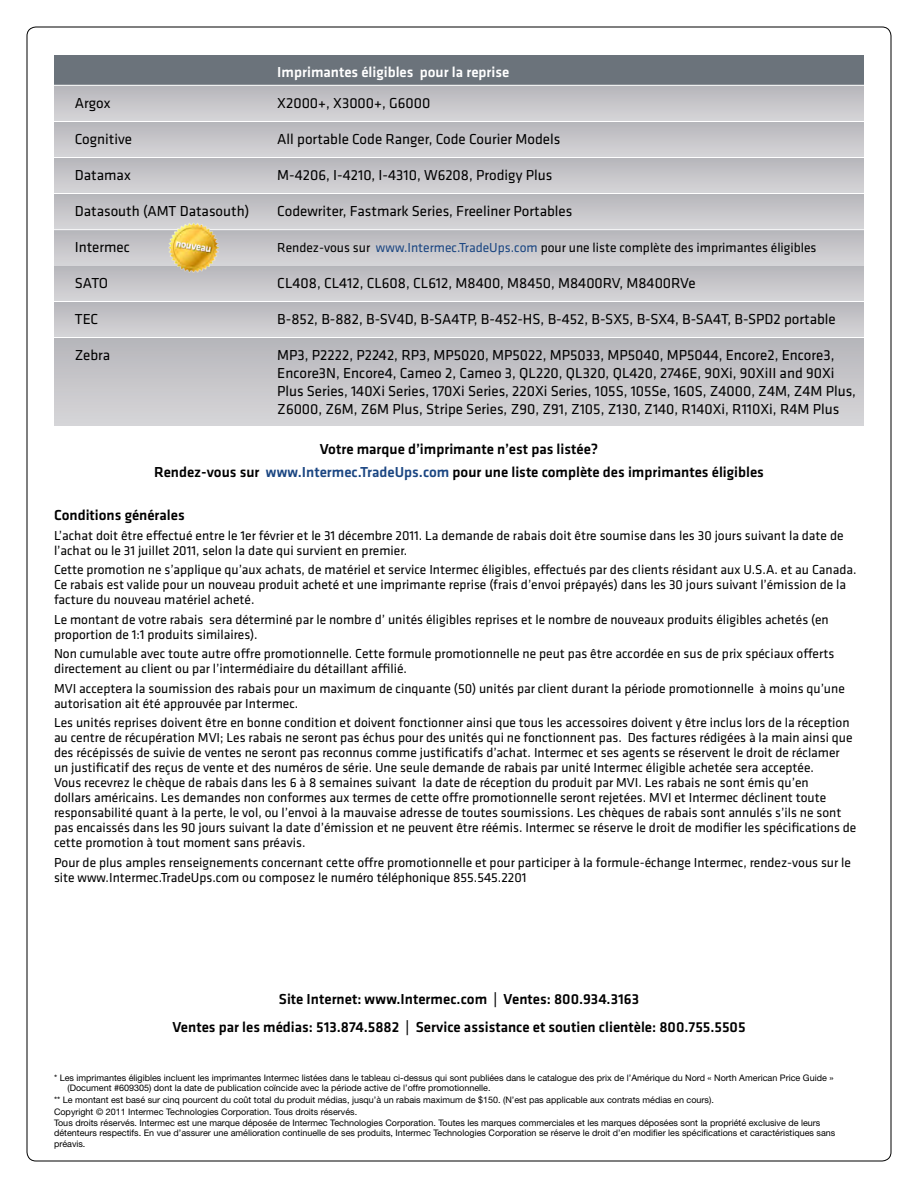
<style>
.page{position:relative;width:918px;height:1188px;background:#fff}
.page>*{position:absolute;margin:0;border:0;box-sizing:border-box;transform-origin:0 0}
.t1{font:15px/18px "Klavika";color:#000}
.t2{font:500 15px/22.5px "Klavika";color:#000;text-align:center}
.t3{font:500 15px "Klavika";color:#fff}
.t4{font:13.5px/15px "Klavika";color:#000}
.t5{font:9px/10.5px "Helvetica Neue";color:#000}
.s1{color:#1b4682}
</style>
<div class="page">
<div style="left:54px;top:85px;width:810px;height:36px;background:linear-gradient(to bottom,#b5b5ba,#d5d4d7)"></div>
<div style="left:54px;top:56px;width:810px;height:29px;background:#6b737b"></div>
<div style="left:54px;top:337px;width:810px;height:89px;background:linear-gradient(to bottom,#b6b5ba,#d7d6d9)"></div>
<svg style="left:54px;top:302px;width:810px;height:35px;background:#c6c5c9"></svg>
<div style="left:54px;top:265px;width:810px;height:36px;background:linear-gradient(to bottom,#b6b5ba,#d5d4d7)"></div>
<div style="left:54px;top:193px;width:810px;height:36px;background:linear-gradient(to bottom,#b6b6ba,#d5d4d7)"></div>
<svg style="left:54px;top:158px;width:810px;height:35px;background:#c6c5c9"></svg>
<div style="left:54px;top:121px;width:810px;height:36px;background:linear-gradient(to bottom,#b6b5ba,#d5d4d7)"></div>
<hr style="left:54px;top:121px;width:810px;height:1px;background:#fff">
<hr style="left:54px;top:193px;width:810px;height:1px;background:#fff">
<hr style="left:54px;top:265px;width:810px;height:1px;background:#fff">
<hr style="left:54px;top:337px;width:810px;height:1px;background:#fff">
<hr style="left:54px;top:85px;width:810px;height:1px;background:#fff">
<div style="left:54px;top:229px;width:810px;height:36px;background:linear-gradient(to bottom,#b6b5ba,#d5d4d7)"></div>
<hr style="left:54px;top:229px;width:810px;height:1px;background:#fff">
<img style="left:168px;top:222px;width:51px;height:51px">
<p class="t3" style="left:277px;top:62px;width:234px">Imprimantes éligibles pour la reprise</p>
<p class="t1" style="left:75px;top:94px;width:37px">Argox</p>
<p class="t1" style="left:277px;top:94px;width:154px">X2000+, X3000+, G6000</p>
<p class="t1" style="left:75px;top:130px;width:59px">Cognitive</p>
<p class="t1" style="left:277px;top:130px;width:285px">All portable Code Ranger, Code Courier Models</p>
<p class="t1" style="left:75px;top:166px;width:57px">Datamax</p>
<p class="t1" style="left:277px;top:166px;width:276px">M-4206, I-4210, I-4310, W6208, Prodigy Plus</p>
<p class="t1" style="left:75px;top:202px;width:176px">Datasouth (AMT Datasouth)</p>
<p class="t1" style="left:277px;top:202px;width:297px">Codewriter, Fastmark Series, Freeliner Portables</p>
<p class="t1" style="left:75px;top:238px;width:57px">Intermec</p>
<p class="t4" style="left:277px;top:240px;width:541px">Rendez-vous sur <span class="s1">www.Intermec.TradeUps.com</span> pour une liste complète des imprimantes éligibles</p>
<p class="t1" style="left:75px;top:274px;width:35px">SATO</p>
<p class="t1" style="left:277px;top:274px;width:420px">CL408, CL412, CL608, CL612, M8400, M8450, M8400RV, M8400RVe</p>
<p class="t1" style="left:75px;top:310px;width:25px">TEC</p>
<p class="t1" style="left:277px;top:310px;width:560px">B-852, B-882, B-SV4D, B-SA4TP, B-452-HS, B-452, B-SX5, B-SX4, B-SA4T, B-SPD2 portable</p>
<p class="t1" style="left:75px;top:346px;width:37px">Zebra</p>
<p class="t1" style="left:277px;top:346px;width:580px">MP3, P2222, P2242, RP3, MP5020, MP5022, MP5033, MP5040, MP5044, Encore2, Encore3, Encore3N, Encore4, Cameo 2, Cameo 3, QL220, QL320, QL420, 2746E, 90Xi, 90XiII and 90Xi Plus Series, 140Xi Series, 170Xi Series, 220Xi Series, 105S, 105Se, 160S, Z4000, Z4M, Z4M Plus, Z6000, Z6M, Z6M Plus, Stripe Series, Z90, Z91, Z105, Z130, Z140, R140Xi, R110Xi, R4M Plus</p>
<p class="t2" style="left:154px;top:438px;width:611px">Votre marque d’imprimante n’est pas listée?<br>Rendez-vous sur <span class="s1">www.Intermec.TradeUps.com</span> pour une liste complète des imprimantes éligibles</p>
<p class="t2" style="left:54px;top:504px;width:132px">Conditions générales</p>
<p class="t4" style="left:54px;top:527px;width:791px">L’achat doit être effectué entre le 1er février et le 31 décembre 2011. La demande de rabais doit être soumise dans les 30 jours suivant la date de l’achat ou le 31 juillet 2011, selon la date qui survient en premier.</p>
<p class="t4" style="left:54px;top:562px;width:804px">Cette promotion ne s’applique qu’aux achats, de matériel et service Intermec éligibles, effectués par des clients résidant aux U.S.A. et au Canada.<br>Ce rabais est valide pour un nouveau produit acheté et une imprimante reprise (frais d’envoi prépayés) dans les 30 jours suivant l’émission de la facture du nouveau matériel acheté.</p>
<p class="t4" style="left:54px;top:611px;width:776px">Le montant de votre rabais sera déterminé par le nombre d’ unités éligibles reprises et le nombre de nouveaux produits éligibles achetés (en proportion de 1:1 produits similaires).</p>
<p class="t4" style="left:54px;top:646px;width:782px">Non cumulable avec toute autre offre promotionnelle. Cette formule promotionnelle ne peut pas être accordée en sus de prix spéciaux offerts directement au client ou par l’intermédiaire du détaillant affilié.</p>
<p class="t4" style="left:54px;top:680px;width:792px">MVI acceptera la soumission des rabais pour un maximum de cinquante (50) unités par client durant la période promotionnelle à moins qu’une autorisation ait été approuvée par Intermec.</p>
<p class="t4" style="left:54px;top:715px;width:804px">Les unités reprises doivent être en bonne condition et doivent fonctionner ainsi que tous les accessoires doivent y être inclus lors de la réception au centre de récupération MVI; Les rabais ne seront pas échus pour des unités qui ne fonctionnent pas. Des factures rédigées à la main ainsi que des récépissés de suivie de ventes ne seront pas reconnus comme justificatifs d’achat. Intermec et ses agents se réservent le droit de réclamer un justificatif des reçus de vente et des numéros de série. Une seule demande de rabais par unité Intermec éligible achetée sera acceptée.<br>Vous recevrez le chèque de rabais dans les 6 à 8 semaines suivant la date de réception du produit par MVI. Les rabais ne sont émis qu’en<br>dollars américains. Les demandes non conformes aux termes de cette offre promotionnelle seront rejetées. MVI et Intermec déclinent toute responsabilité quant à la perte, le vol, ou l’envoi à la mauvaise adresse de toutes soumissions. Les chèques de rabais sont annulés s’ils ne sont pas encaissés dans les 90 jours suivant la date d’émission et ne peuvent être réémis. Intermec se réserve le droit de modifier les spécifications de cette promotion à tout moment sans préavis.</p>
<p class="t4" style="left:54px;top:854px;width:799px">Pour de plus amples renseignements concernant cette offre promotionnelle et pour participer à la formule-échange Intermec, rendez-vous sur le site www.Intermec.TradeUps.com ou composez le numéro téléphonique 855.545.2201</p>
<p class="t2" style="left:172px;top:984px;width:575px;line-height:28.5px">Site Internet: www.Intermec.com | Ventes: 800.934.3163<br>Ventes par les médias: 513.874.5882 | Service assistance et soutien clientèle: 800.755.5505</p>
<p class="t5" style="left:68px;top:1072px;width:768px;text-indent:-14px">* Les imprimantes éligibles incluent les imprimantes Intermec listées dans le tableau ci-dessus qui sont publiées dans le catalogue des prix de l’Amérique du Nord « North American Price Guide » (Document #609305) dont la date de publication coïncide avec la période active de l’offre promotionnelle.</p>
<p class="t5" style="left:54px;top:1094px;width:661px;line-height:12px">** Le montant est basé sur cinq pourcent du coût total du produit médias, jusqu’à un rabais maximum de $150. (N’est pas applicable aux contrats médias en cours).<br>Copyright © 2011 Intermec Technologies Corporation. Tous droits réservés.</p>
<p class="t5" style="left:54px;top:1117px;width:783px">Tous droits réservés. Intermec est une marque déposée de Intermec Technologies Corporation. Toutes les marques commerciales et les marques déposées sont la propriété exclusive de leurs détenteurs respectifs. En vue d’assurer une amélioration continuelle de ses produits, Intermec Technologies Corporation se réserve le droit d’en modifier les spécifications et caractéristiques sans préavis.</p>
</div>
